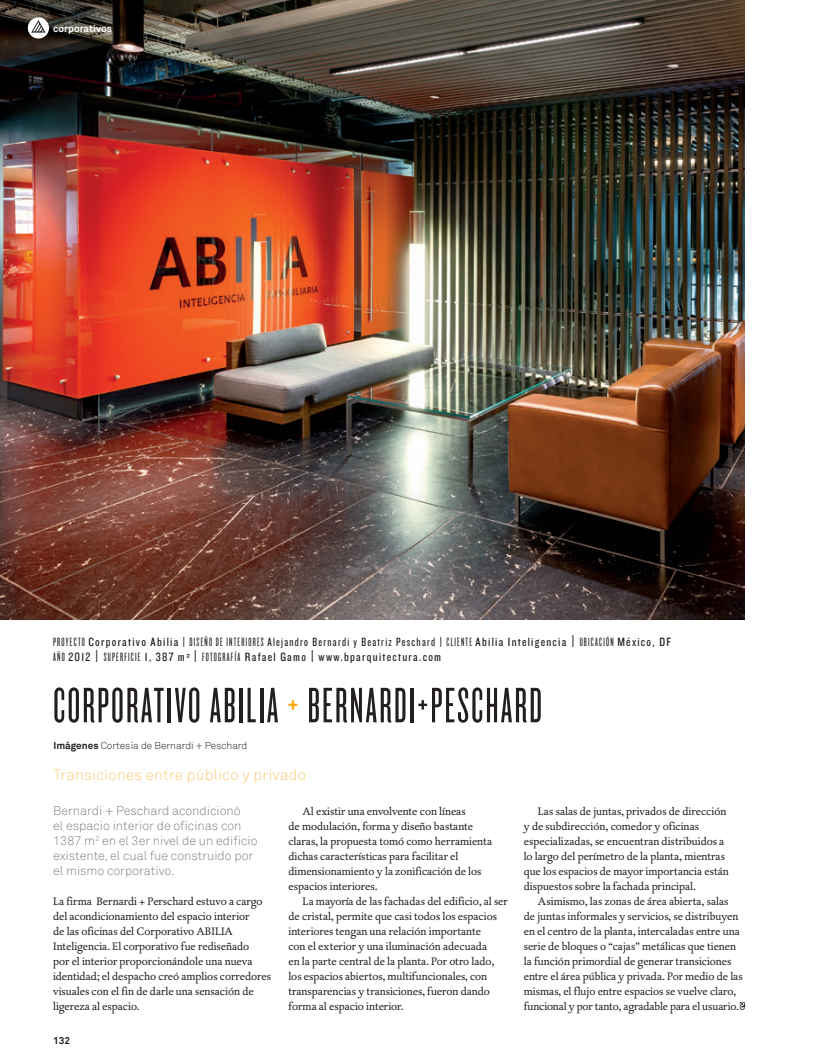
<style>
.page{position:relative;width:815px;height:1063px;background:#fff}
.page>*{position:absolute;margin:0;border:0;box-sizing:border-box;transform-origin:0 0}
.t1{font:51.75px "Knockout HTF26 Junior Flyweight";letter-spacing:.04em;color:#231f20}
.INTRO{font:15px "Akkurat Light Pro";letter-spacing:.02em;color:#fecb79}
.t2{font:12.5px "Knockout HTF29 Junior Liteweight";letter-spacing:.1em;color:#231f20}
.INTRO-2{font:12.5px/15px "Akkurat Light Pro";color:#808285}
.Texto{font:11.25px/15px "DTL Dorian ST";color:#231f20}
.Texto_01{font:11.25px/15px "DTL Dorian ST";color:#231f20}
.t3{font:10px "Akkurat Light Pro";color:#231f20}
.t4{font:700 10px "Akkurat Pro";color:#fff}
.t5{font:700 10px "Akkurat Pro";color:#231f20}
.s1{font-family:"Knockout HTF26 Junior Flyweight"}
.s2{font-family:"Knockout HTF28 Junior Featherwt"}
.s3{font-size:15px}
.s4{font-family:"Akkurat Pro";font-size:10px}
.s5{color:#faad19}
.s6{font-family:"Akkurat Pro";font-weight:700}
</style>
<div class="page">
<img style="left:0;top:0;width:744px;height:620px">
<svg style="left:28px;top:17px;width:21px;height:22px"></svg>
<svg style="left:31px;top:20px;width:15px;height:13px"></svg>
<svg style="left:740px;top:1002px;width:5px;height:8px"></svg>
<p class="t4" style="left:53px;top:22px;width:60px">corporativos</p>
<p class="t2" style="left:53px;top:636px;width:620px"><span class="s1">PROYECTO</span> Corporativo Abilia | <span class="s1">DISEÑO DE INTERIORES</span> <span class="s2">Alejandro Bernardi y Beatriz Peschard</span> | <span class="s1">CLIENTE</span> Abilia Inteligencia <span class="s3">|</span> <span class="s1">UBICACIÓN</span> México, DF</p>
<p class="t2" style="left:53px;top:651px;width:390px"><span class="s1">AÑO</span> 2012 <span class="s3">|</span> <span class="s1">SUPERFICIE</span> 1, 387 m<span class="s4">²</span> <span class="s3">|</span> <span class="s1">FOTOGRAFÍA</span> Rafael Gamo <span class="s3">|</span> www.bparquitectura.com</p>
<p class="t1" style="left:53px;top:680px;width:490px">CORPORATIVO ABILIA <span class="s5">+</span> BERNARDI+PESCHARD</p>
<p class="t3" style="left:53px;top:740px;width:195px"><span class="s6">Imágenes</span> Cortesía de Bernardi + Peschard</p>
<p class="INTRO" style="left:53px;top:766px;width:254px">Transiciones entre público y privado</p>
<p class="INTRO-2" style="left:53px;top:803px;width:206px">Bernardi + Peschard acondicionó<br>el espacio interior de oficinas con<br>1387 m<sup>2</sup> en el 3er nivel de un edificio existente, el cual fue construido por el mismo corporativo.</p>
<p class="Texto_01" style="left:53px;top:894px;width:219px">La firma Bernardi + Perschard estuvo a cargo del acondicionamiento del espacio interior<br>de las oficinas del Corporativo ABILIA Inteligencia. El corporativo fue rediseñado<br>por el interior proporcionándole una nueva identidad; el despacho creó amplios corredores visuales con el fin de darle una sensación de ligereza al espacio.</p>
<p class="t5" style="left:53px;top:1034px;width:19px">132</p>
<p class="Texto" style="left:288px;top:804px;width:205px;text-indent:14px">Al existir una envolvente con líneas<br>de modulación, forma y diseño bastante claras, la propuesta tomó como herramienta dichas características para facilitar el dimensionamiento y la zonificación de los espacios interiores.</p>
<p class="Texto" style="left:288px;top:894px;width:221px;text-indent:14px">La mayoría de las fachadas del edificio, al ser de cristal, permite que casi todos los espacios interiores tengan una relación importante<br>con el exterior y una iluminación adecuada<br>en la parte central de la planta. Por otro lado, los espacios abiertos, multifuncionales, con transparencias y transiciones, fueron dando forma al espacio interior.</p>
<p class="Texto" style="left:524px;top:804px;width:207px;text-indent:14px">Las salas de juntas, privados de dirección y de subdirección, comedor y oficinas especializadas, se encuentran distribuidos a lo largo del perímetro de la planta, mientras que los espacios de mayor importancia están dispuestos sobre la fachada principal.</p>
<p class="Texto" style="left:524px;top:894px;width:220px;text-indent:14px">Asimismo, las zonas de área abierta, salas<br>de juntas informales y servicios, se distribuyen en el centro de la planta, intercaladas entre una serie de bloques o “cajas” metálicas que tienen la función primordial de generar transiciones entre el área pública y privada. Por medio de las mismas, el flujo entre espacios se vuelve claro, funcional y por tanto, agradable para el usuario.</p>
</div>
